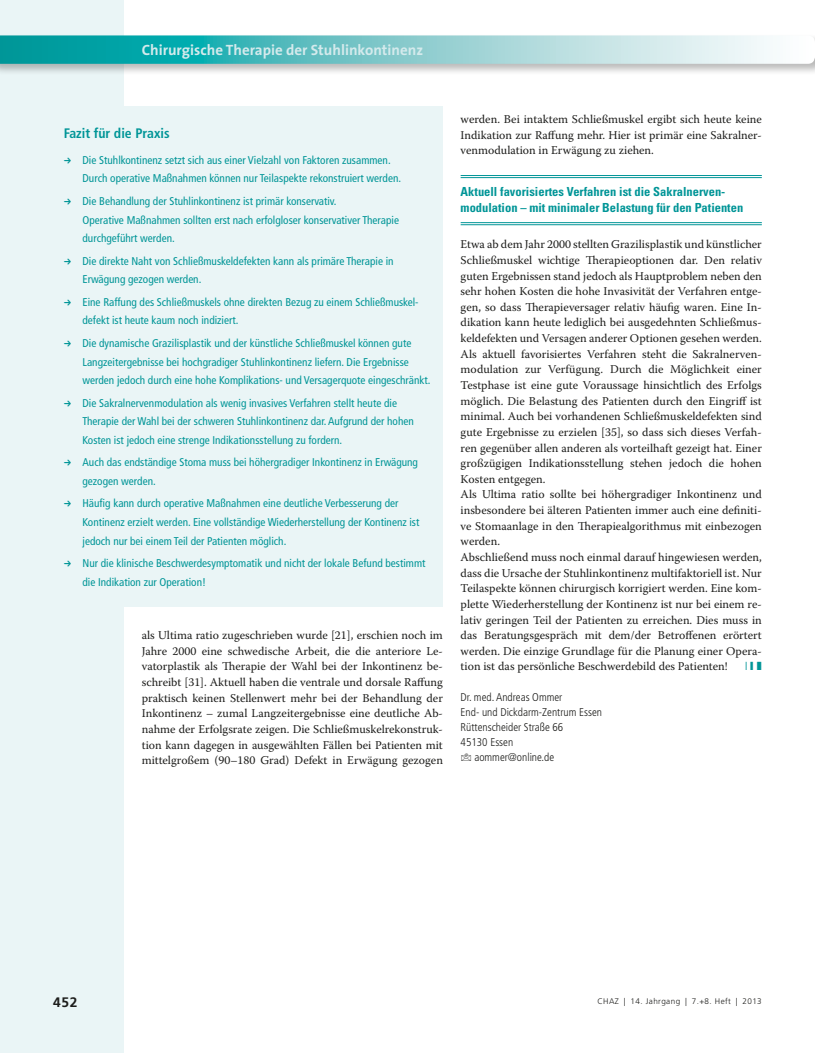
<style>
.page{position:relative;width:815px;height:1053px;background:#fff}
.page>*{position:absolute;margin:0;border:0;box-sizing:border-box;transform-origin:0 0}
.t1{font:700 15px "The Sans";color:#d4eaec}
.t2{font:700 condensed 13.75px "Frutiger LT Std";color:#009597}
.t3{font:700 13.75px "Frutiger LT Std";color:#1d1d1b}
.t4{font:700 condensed 12.5px/16.2px "Univers LT Std";color:#009597}
.t5{font:11.88px/15.6px "Warnock Pro";color:#1d1d1b;text-align:justify}
.t6{font:11.88px "Zapf Dingbats ITC";color:#009597}
.t7{font:condensed 11.25px/18.8px "Frutiger LT Std";color:#009597}
.t8{font:300 condensed 11.25px "Frutiger LT Std";color:#1d1d1b}
.t9{font:300 8.12px "Frutiger LT Std";letter-spacing:.05em;color:#1d1d1b}
</style>
<div class="page">
<div style="left:0;top:0;width:124px;height:1052px;background:#eaf5f6"></div>
<div style="left:0;top:34px;width:815px;height:42px;background:#1d1d1b;opacity:.3"></div>
<svg style="left:0;top:35px;width:815px;height:29px"></svg>
<div style="left:53px;top:106px;width:390px;height:501px;background:#eaf5f6"></div>
<hr style="left:461px;top:175px;width:301px;height:1px;background:#009597">
<hr style="left:461px;top:177px;width:301px;height:1px;background:#009597">
<hr style="left:461px;top:222px;width:301px;height:1px;background:#009597">
<hr style="left:461px;top:224px;width:301px;height:1px;background:#009597">
<p class="t1" style="left:142px;top:38px;width:283px">Chirurgische Therapie der Stuhlinkontinenz</p>
<p class="t2" style="left:64px;top:125px;width:107px">Fazit für die Praxis</p>
<p class="t7" style="left:83px;top:150px;width:320px">Die Stuhlkontinenz setzt sich aus einer Vielzahl von Faktoren zusammen.<br>Durch operative Maßnahmen können nur Teilaspekte rekonstruiert werden.</p>
<p class="t7" style="left:83px;top:191px;width:318px">Die Behandlung der Stuhlinkontinenz ist primär konservativ.<br>Operative Maßnahmen sollten erst nach erfolgloser konservativer Therapie durchgeführt werden.</p>
<p class="t7" style="left:83px;top:251px;width:313px">Die direkte Naht von Schließmuskeldefekten kann als primäre Therapie in<br>Erwägung gezogen werden.</p>
<p class="t7" style="left:83px;top:292px;width:338px">Eine Raffung des Schließmuskels ohne direkten Bezug zu einem Schließmuskel&shy;defekt ist heute kaum noch indiziert.</p>
<p class="t7" style="left:83px;top:333px;width:350px">Die dynamische Grazilisplastik und der künstliche Schließmuskel können gute<br>Langzeitergebnisse bei hochgradiger Stuhlinkontinenz liefern. Die Ergebnisse werden jedoch durch eine hohe Komplikations- und Versagerquote eingeschränkt.</p>
<p class="t7" style="left:83px;top:393px;width:333px">Die Sakralnervenmodulation als wenig invasives Verfahren stellt heute die<br>Therapie der Wahl bei der schweren Stuhlinkontinenz dar. Aufgrund der hohen<br>Kosten ist jedoch eine strenge Indikationsstellung zu fordern.</p>
<p class="t7" style="left:83px;top:453px;width:337px">Auch das endständige Stoma muss bei höhergradiger Inkontinenz in Erwägung gezogen werden.</p>
<p class="t7" style="left:83px;top:494px;width:338px">Häufig kann durch operative Maßnahmen eine deutliche Verbesserung der<br>Kontinenz erzielt werden. Eine vollständige Wiederherstellung der Kontinenz ist jedoch nur bei einem Teil der Patienten möglich.</p>
<p class="t7" style="left:83px;top:554px;width:344px">Nur die klinische Beschwerdesymptomatik und nicht der lokale Befund bestimmt die Indikation zur Operation!</p>
<p class="t5" style="left:142px;top:627px;width:303px">als Ultima ratio zugeschrieben wurde [21], erschien noch im Jahre 2000 eine schwedische Arbeit, die die anteriore Le&shy;vatorplastik als Therapie der Wahl bei der Inkontinenz be&shy;schreibt [31]. Aktuell haben die ventrale und dorsale Raffung praktisch keinen Stellenwert mehr bei der Behandlung der Inkontinenz – zumal Langzeitergebnisse eine deutliche Ab&shy;nahme der Erfolgsrate zeigen. Die Schließmuskelrekonstruk&shy;tion kann dagegen in ausgewählten Fällen bei Patienten mit mittelgroßem (90–180 Grad) Defekt in Erwägung gezogen</p>
<p class="t5" style="left:461px;top:111px;width:303px">werden. Bei intaktem Schließmuskel ergibt sich heute keine Indikation zur Raffung mehr. Hier ist primär eine Sakralner&shy;venmodulation in Erwägung zu ziehen.</p>
<p class="t4" style="left:461px;top:183px;width:284px">Aktuell favorisiertes Verfahren ist die Sakralnerven&shy;modulation – mit minimaler Belastung für den Patienten</p>
<p class="t5" style="left:461px;top:236px;width:303px;text-align:left">Etwa ab dem Jahr 2000 stellten Grazilisplastik und künstlicher Schließmuskel wichtige Therapieoptionen dar. Den relativ guten Ergebnissen stand jedoch als Hauptproblem neben den sehr hohen Kosten die hohe Invasivität der Verfahren entge&shy;gen, so dass Therapieversager relativ häufig waren. Eine In&shy;dikation kann heute lediglich bei ausgedehnten Schließmus&shy;keldefekten und Versagen anderer Optionen gesehen werden.<br>Als aktuell favorisiertes Verfahren steht die Sakralnerven&shy;modulation zur Verfügung. Durch die Möglichkeit einer Testphase ist eine gute Voraussage hinsichtlich des Erfolgs möglich. Die Belastung des Patienten durch den Eingriff ist minimal. Auch bei vorhandenen Schließmuskeldefekten sind gute Ergebnisse zu erzielen [35], so dass sich dieses Verfah&shy;ren gegenüber allen anderen als vorteilhaft gezeigt hat. Einer großzügigen Indikationsstellung stehen jedoch die hohen Kosten entgegen.<br>Als Ultima ratio sollte bei höhergradiger Inkontinenz und insbesondere bei älteren Patienten immer auch eine definiti&shy;ve Stomaanlage in den Therapiealgorithmus mit einbezogen werden.<br>Abschließend muss noch einmal darauf hingewiesen werden, dass die Ursache der Stuhlinkontinenz multifaktoriell ist. Nur Teilaspekte können chirurgisch korrigiert werden. Eine kom&shy;plette Wiederherstellung der Kontinenz ist nur bei einem re&shy;lativ geringen Teil der Patienten zu erreichen. Dies muss in das Beratungsgespräch mit dem/der Betroffenen erörtert werden. Die einzige Grundlage für die Planung einer Opera&shy;tion ist das persönliche Beschwerdebild des Patienten!</p>
<p class="t6" style="left:745px;top:660px;width:18px">❘ ❙ ❚</p>
<p class="t8" style="left:461px;top:690px;width:103px">Dr. med. Andreas Ommer</p>
<p class="t8" style="left:461px;top:705px;width:143px">End- und Dickdarm-Zentrum Essen</p>
<p class="t8" style="left:461px;top:720px;width:104px">Rüttenscheider Straße 66</p>
<p class="t8" style="left:461px;top:735px;width:54px">45130 Essen</p>
<p class="t8" style="left:474px;top:750px;width:81px">aommer@online.de</p>
<p class="t3" style="left:53px;top:994px;width:26px">452</p>
<p class="t9" style="left:597px;top:996px;width:166px">CHAZ | 14. Jahrgang | 7.+8. Heft | 2013</p>
</div>
